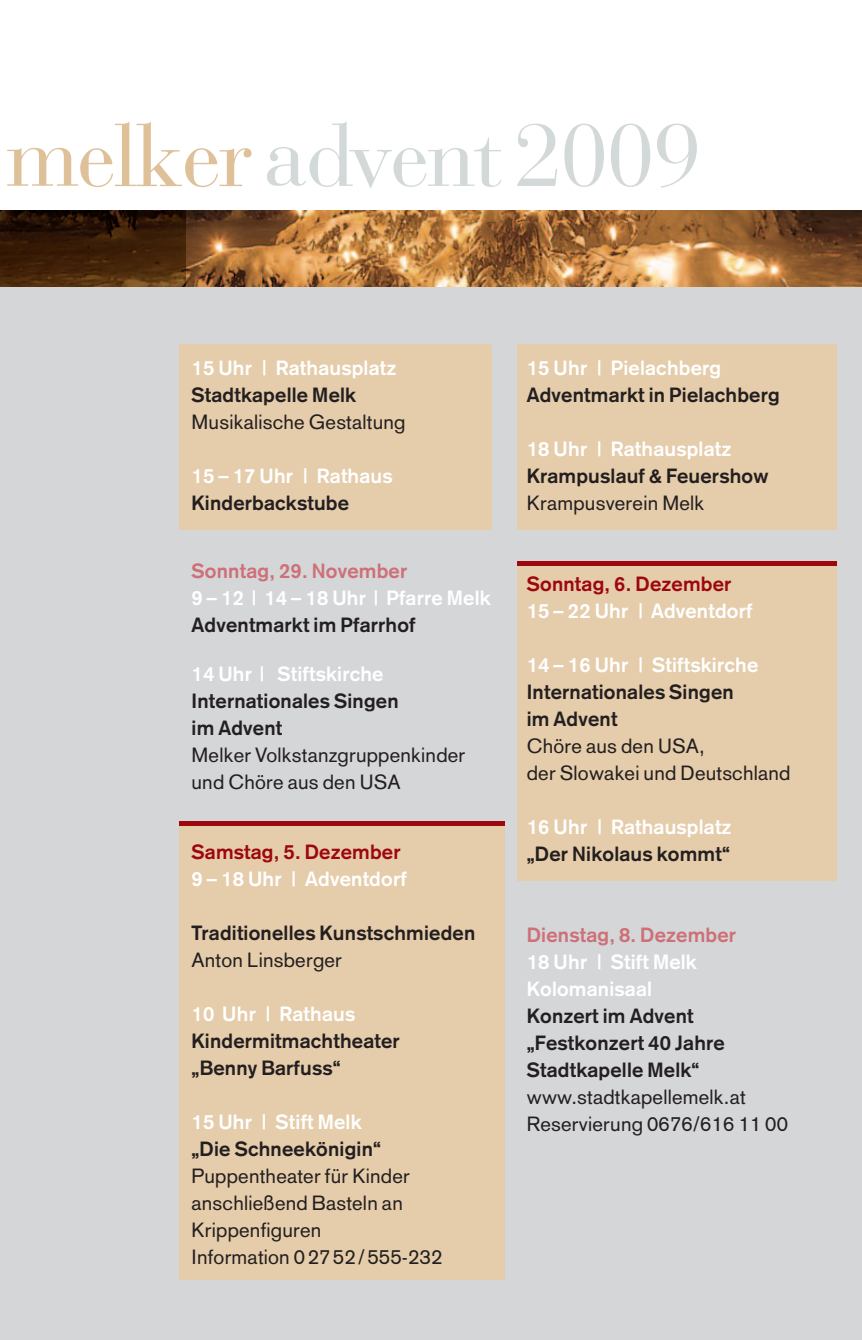
<style>
.page{position:relative;width:862px;height:1340px;background:#fff}
.page>*{position:absolute;margin:0;border:0;box-sizing:border-box;transform-origin:0 0}
.t1{font:87.75px "Bauer Bodoni";letter-spacing:-.03em;color:#d3d9d9}
.t2{font:700 20.25px/27px "Akzidenz Grotesk";letter-spacing:.01em;color:#231f20}
.t3{font:20.25px/27px "Akzidenz Grotesk";letter-spacing:.01em;color:#231f20}
.t4{font:700 20.25px/27px "Akzidenz Grotesk";letter-spacing:.01em;color:#fff}
.t5{font:700 20.25px "Akzidenz Grotesk";letter-spacing:.01em;color:#cd7078}
.t6{font:700 20.25px "Akzidenz Grotesk";letter-spacing:.01em;color:#9d070d}
.s1{color:#dec199}
</style>
<div class="page">
<div style="left:0;top:281px;width:861px;height:1058px;background:#d5d6d8"></div>
<div style="left:179px;top:344px;width:312px;height:185px;background:#e5ccaa"></div>
<div style="left:179px;top:821px;width:325px;height:458px;background:#e5ccaa"></div>
<hr style="left:179px;top:821px;width:325px;height:4px;background:#9d070d">
<div style="left:517px;top:561px;width:319px;height:319px;background:#e5ccaa"></div>
<hr style="left:517px;top:561px;width:319px;height:4px;background:#9d070d">
<img style="left:185px;top:210px;width:676px;height:76px">
<img style="left:0;top:210px;width:185px;height:76px">
<div style="left:517px;top:344px;width:319px;height:185px;background:#e5ccaa"></div>
<h1 class="t1" style="left:6px;top:124px;width:696px"><span class="s1">melker</span>advent2009</h1>
<p class="t4" style="left:191px;top:356px;width:206px">15 Uhr | Rathausplatz</p>
<p class="t2" style="left:191px;top:383px;width:166px">Stadtkapelle Melk</p>
<p class="t3" style="left:191px;top:410px;width:215px">Musikalische Gestaltung</p>
<p class="t4" style="left:191px;top:464px;width:202px">15 – 17 Uhr | Rathaus</p>
<p class="t2" style="left:191px;top:491px;width:159px">Kinderbackstube</p>
<p class="t5" style="left:191px;top:563px;width:217px">Sonntag, 29. November</p>
<p class="t4" style="left:191px;top:585px;width:300px">9 – 12 | 14 – 18 Uhr | Pfarre Melk</p>
<p class="t2" style="left:191px;top:612px;width:225px">Adventmarkt im Pfarrhof</p>
<p class="t4" style="left:191px;top:662px;width:193px">14 Uhr | Stiftskirche</p>
<p class="t2" style="left:191px;top:689px;width:208px">Internationales Singen im Advent</p>
<p class="t3" style="left:191px;top:743px;width:275px">Melker Volkstanzgruppenkinder und Chöre aus den USA</p>
<p class="t6" style="left:191px;top:844px;width:210px">Samstag, 5. Dezember</p>
<p class="t4" style="left:191px;top:866px;width:216px">9 – 18 Uhr | Adventdorf</p>
<p class="t2" style="left:191px;top:920px;width:285px">Traditionelles Kunstschmieden</p>
<p class="t3" style="left:191px;top:948px;width:152px">Anton Linsberger</p>
<p class="t4" style="left:191px;top:1001px;width:165px">10 Uhr | Rathaus</p>
<p class="t2" style="left:191px;top:1028px;width:209px">Kindermitmachtheater „Benny Barfuss“</p>
<p class="t4" style="left:191px;top:1109px;width:171px">15 Uhr | Stift Melk</p>
<p class="t2" style="left:191px;top:1136px;width:191px">„Die Schneekönigin“</p>
<p class="t3" style="left:191px;top:1164px;width:252px">Puppentheater für Kinder anschließend Basteln an<br>Krippenfiguren<br>Information 02752/555-232</p>
<p class="t4" style="left:526px;top:356px;width:196px">15 Uhr | Pielachberg</p>
<p class="t2" style="left:526px;top:383px;width:254px">Adventmarkt in Pielachberg</p>
<p class="t4" style="left:526px;top:437px;width:206px">18 Uhr | Rathausplatz</p>
<p class="t2" style="left:526px;top:464px;width:243px">Krampuslauf &amp; Feuershow</p>
<p class="t3" style="left:526px;top:491px;width:179px">Krampusverein Melk</p>
<p class="t6" style="left:526px;top:576px;width:206px">Sonntag, 6. Dezember</p>
<p class="t4" style="left:526px;top:599px;width:227px">15 – 22 Uhr | Adventdorf</p>
<p class="t4" style="left:526px;top:653px;width:233px">14 – 16 Uhr | Stiftskirche</p>
<p class="t2" style="left:526px;top:680px;width:208px">Internationales Singen im Advent</p>
<p class="t3" style="left:526px;top:734px;width:265px">Chöre aus den USA,<br>der Slowakei und Deutschland</p>
<p class="t4" style="left:526px;top:815px;width:206px">16 Uhr | Rathausplatz</p>
<p class="t2" style="left:526px;top:842px;width:204px">„Der Nikolaus kommt“</p>
<p class="t5" style="left:526px;top:927px;width:211px">Dienstag, 8. Dezember</p>
<p class="t4" style="left:526px;top:950px;width:171px">18 Uhr | Stift Melk<br>Kolomanisaal</p>
<p class="t2" style="left:526px;top:1004px;width:199px">Konzert im Advent „Festkonzert 40 Jahre<br>Stadtkapelle Melk“</p>
<p class="t3" style="left:526px;top:1085px;width:263px">www.stadtkapellemelk.at<br>Reservierung 0676/616 11 00</p>
</div>
